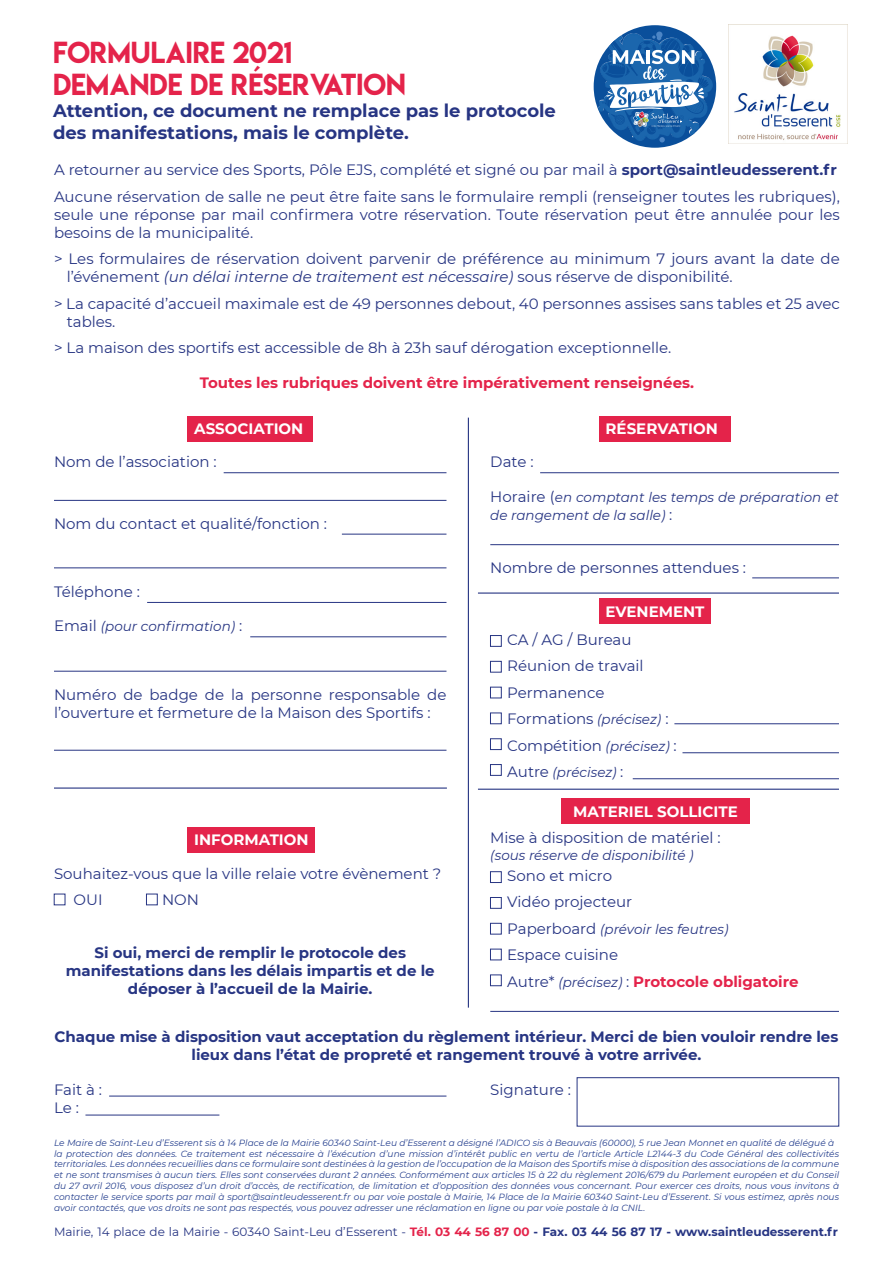
<style>
.page{position:relative;width:893px;height:1263px;background:#fff}
.page>*{position:absolute;margin:0;border:0;box-sizing:border-box;transform-origin:0 0}
.t1{font:27px/32.4px "Lemon Milk";color:#e4234a}
.t2{font:700 18px/21.6px "Montserrat";color:#273583}
.t3{font:15px/18px "Montserrat";color:#273583}
.t4{font:700 15px/18px "Montserrat";color:#273583;text-align:center}
.t5{font:700 15px "Montserrat";color:#e4234a}
.t6{font:700 15px "Montserrat";color:#fff}
.t7{font:italic 13.5px/18px "Montserrat";color:#273583}
.t8{font:12px "Montserrat";color:#273583}
.t9{font:italic 9px/10.8px "Montserrat";color:#253f8e;text-align:justify}
.s1{font-weight:700}
.s2{font-style:italic}
.s3{font-style:normal;font-size:15px}
.s4{font-style:italic;font-size:13.5px}
.s5{font-weight:400;color:#273583}
.s6{font-weight:400;font-style:italic;font-size:13.5px;color:#273583}
.s7{font-weight:700;color:#e4234a}
</style>
<div class="page">
<img style="left:728px;top:24px;width:119px;height:120px">
<svg style="left:594px;top:25px;width:122px;height:123px"></svg>
<div style="left:188px;top:416px;width:125px;height:25px;background:#e4234a"></div>
<div style="left:188px;top:827px;width:127px;height:25px;background:#e4234a"></div>
<div style="left:561px;top:798px;width:188px;height:26px;background:#e4234a"></div>
<div style="left:599px;top:416px;width:131px;height:25px;background:#e4234a"></div>
<div style="left:599px;top:599px;width:112px;height:25px;background:#e4234a"></div>
<hr style="left:224px;top:472px;width:222px;height:1px;background:#273583">
<hr style="left:540px;top:472px;width:299px;height:1px;background:#273583">
<hr style="left:752px;top:578px;width:87px;height:1px;background:#273583">
<hr style="left:490px;top:544px;width:349px;height:1px;background:#273583">
<hr style="left:674px;top:723px;width:165px;height:1px;background:#273583">
<hr style="left:682px;top:752px;width:157px;height:1px;background:#273583">
<hr style="left:633px;top:778px;width:206px;height:1px;background:#273583">
<hr style="left:490px;top:1011px;width:349px;height:1px;background:#273583">
<hr style="left:147px;top:602px;width:299px;height:1px;background:#273583">
<hr style="left:54px;top:750px;width:392px;height:1px;background:#273583">
<hr style="left:109px;top:1096px;width:337px;height:1px;background:#273583">
<hr style="left:85px;top:1115px;width:134px;height:1px;background:#273583">
<hr style="left:250px;top:636px;width:196px;height:1px;background:#273583">
<hr style="left:54px;top:671px;width:392px;height:1px;background:#273583">
<hr style="left:468px;top:418px;width:1px;height:590px;background:#273583">
<hr style="left:478px;top:789px;width:361px;height:1px;background:#273583">
<hr style="left:478px;top:592px;width:361px;height:2px;background:#273583">
<hr style="left:54px;top:787px;width:393px;height:2px;background:#273583">
<hr style="left:54px;top:500px;width:392px;height:1px;background:#273583">
<hr style="left:342px;top:534px;width:104px;height:1px;background:#273583">
<hr style="left:54px;top:568px;width:392px;height:1px;background:#273583">
<div style="left:490px;top:635px;width:11px;height:11px;border:1px solid #273583"></div>
<div style="left:490px;top:871px;width:11px;height:12px;border:1px solid #273583"></div>
<div style="left:490px;top:661px;width:11px;height:11px;border:1px solid #273583"></div>
<div style="left:490px;top:897px;width:11px;height:11px;border:1px solid #273583"></div>
<div style="left:490px;top:687px;width:11px;height:11px;border:1px solid #273583"></div>
<div style="left:490px;top:923px;width:11px;height:11px;border:1px solid #273583"></div>
<div style="left:490px;top:713px;width:11px;height:11px;border:1px solid #273583"></div>
<div style="left:490px;top:949px;width:11px;height:11px;border:1px solid #273583"></div>
<div style="left:490px;top:738px;width:11px;height:12px;border:1px solid #273583"></div>
<div style="left:490px;top:975px;width:11px;height:11px;border:1px solid #273583"></div>
<div style="left:490px;top:764px;width:11px;height:11px;border:1px solid #273583"></div>
<div style="left:146px;top:894px;width:11px;height:11px;border:1px solid #273583"></div>
<div style="left:577px;top:1077px;width:262px;height:49px;border:1px solid #273583"></div>
<p class="t1" style="left:53px;top:36px;width:354px">FORMULAIRE 2021<br>DEMANDE DE RÉSERVATION</p>
<p class="t2" style="left:53px;top:99px;width:504px">Attention, ce document ne remplace pas le protocole des manifestations, mais le complète.</p>
<p class="t3" style="left:54px;top:160px;width:784px">A retourner au service des Sports, Pôle EJS, complété et signé ou par mail à <span class="s1">sport@saintleudesserent.fr</span></p>
<p class="t3" style="left:54px;top:187px;width:787px;text-align:justify">Aucune réservation de salle ne peut être faite sans le formulaire rempli (renseigner toutes les rubriques), seule une réponse par mail confirmera votre réservation. Toute réservation peut être annulée pour les besoins de la municipalité.</p>
<p class="t3" style="left:67px;top:249px;width:774px;text-indent:-13px">&gt; Les formulaires de réservation doivent parvenir de préférence au minimum 7 jours avant la date de l’événement <span class="s2">(un délai interne de traitement est nécessaire)</span> sous réserve de disponibilité.</p>
<p class="t3" style="left:67px;top:294px;width:775px;text-indent:-13px">&gt; La capacité d’accueil maximale est de 49 personnes debout, 40 personnes assises sans tables et 25 avec tables.</p>
<p class="t3" style="left:54px;top:338px;width:619px">&gt; La maison des sportifs est accessible de 8h à 23h sauf dérogation exceptionnelle.</p>
<p class="t5" style="left:200px;top:372px;width:496px">Toutes les rubriques doivent être impérativement renseignées.</p>
<p class="t6" style="left:194px;top:418px;width:111px">ASSOCIATION</p>
<p class="t6" style="left:606px;top:418px;width:114px">RÉSERVATION</p>
<p class="t3" style="left:54px;top:452px;width:164px">Nom de l’association :</p>
<p class="t3" style="left:490px;top:452px;width:45px">Date :</p>
<p class="t3" style="left:54px;top:514px;width:275px">Nom du contact et qualité/fonction :</p>
<p class="t3" style="left:54px;top:582px;width:88px">Téléphone :</p>
<p class="t7" style="left:54px;top:617px;width:190px"><span class="s3">Email</span> (pour confirmation) <span class="s3">:</span></p>
<p class="t3" style="left:54px;top:685px;width:394px">Numéro de badge de la personne responsable de l’ouverture et fermeture de la Maison des Sportifs :</p>
<p class="t6" style="left:194px;top:829px;width:116px">INFORMATION</p>
<p class="t7" style="left:490px;top:488px;width:350px"><span class="s3">Horaire (</span>en comptant les temps de préparation et de rangement de la salle) <span class="s3">:</span></p>
<p class="t3" style="left:490px;top:558px;width:257px">Nombre de personnes attendues :</p>
<p class="t6" style="left:606px;top:601px;width:100px">EVENEMENT</p>
<p class="t3" style="left:507px;top:630px;width:126px">CA / AG / Bureau</p>
<p class="t3" style="left:507px;top:656px;width:138px">Réunion de travail</p>
<p class="t3" style="left:507px;top:683px;width:99px">Permanence</p>
<p class="t3" style="left:507px;top:709px;width:163px">Formations <span class="s4">(précisez)</span> :</p>
<p class="t3" style="left:507px;top:736px;width:171px">Compétition <span class="s4">(précisez)</span> :</p>
<p class="t7" style="left:507px;top:763px;width:118px"><span class="s3">Autre</span> (précisez) <span class="s3">:</span></p>
<p class="t6" style="left:573px;top:800px;width:166px">MATERIEL SOLLICITE</p>
<p class="t3" style="left:490px;top:828px;width:232px">Mise à disposition de matériel :</p>
<p class="t7" style="left:490px;top:845px;width:205px">(sous réserve de disponibilité )</p>
<p class="t3" style="left:54px;top:864px;width:389px">Souhaitez-vous que la ville relaie votre évènement ?</p>
<p class="t3" style="left:74px;top:890px;width:30px">OUI</p>
<p class="t3" style="left:162px;top:890px;width:38px">NON</p>
<p class="t3" style="left:507px;top:866px;width:106px">Sono et micro</p>
<p class="t3" style="left:507px;top:892px;width:126px">Vidéo projecteur</p>
<p class="t7" style="left:507px;top:920px;width:223px"><span class="s3">Paperboard</span> (prévoir les feutres)</p>
<p class="t3" style="left:507px;top:945px;width:112px">Espace cuisine</p>
<p class="t5" style="left:507px;top:971px;width:293px"><span class="s5">Autre*</span> <span class="s6">(précisez)</span> <span class="s5">:</span> Protocole obligatoire</p>
<p class="t4" style="left:66px;top:943px;width:370px">Si oui, merci de remplir le protocole des manifestations dans les délais impartis et de le déposer à l’accueil de la Mairie.</p>
<p class="t4" style="left:55px;top:1026px;width:785px">Chaque mise à disposition vaut acceptation du règlement intérieur. Merci de bien vouloir rendre les lieux dans l’état de propreté et rangement trouvé à votre arrivée.</p>
<p class="t3" style="left:54px;top:1080px;width:50px">Fait à :</p>
<p class="t3" style="left:54px;top:1098px;width:26px">Le :</p>
<p class="t3" style="left:490px;top:1080px;width:82px">Signature :</p>
<p class="t9" style="left:54px;top:1137px;width:782px">Le Maire de Saint-Leu d’Esserent sis à 14 Place de la Mairie 60340 Saint-Leu d’Esserent a désigné l’ADICO sis à Beauvais (60000), 5 rue Jean Monnet en qualité de délégué à</p>
<p class="t9" style="left:54px;top:1147px;width:787px">la protection des données. Ce traitement est nécessaire à l’éxécution d’une mission d’intérêt public en vertu de l’article Article L2144-3 du Code Général des collectivités territoriales. Les données recueillies dans ce formulaire sont destinées à la gestion de l’occupation de la Maison des Sportifs mise à disposition des associations de la commune et ne sont transmises à aucun tiers. Elles sont conservées durant 2 années. Conformément aux articles 15 à 22 du règlement 2016/679 du Parlement européen et du Conseil du 27 avril 2016, vous disposez d’un droit d’accès, de rectification, de limitation et d’opposition des données vous concernant. Pour exercer ces droits, nous vous invitons à contacter le service sports par mail à sport@saintleudesserent.fr ou par voie postale à Mairie, 14 Place de la Mairie 60340 Saint-Leu d’Esserent. Si vous estimez, après nous avoir contactés, que vos droits ne sont pas respectés, vous pouvez adresser une réclamation en ligne ou par voie postale à la CNIL.</p>
<p class="t8" style="left:54px;top:1223px;width:786px">Mairie, 14 place de la Mairie - 60340 Saint-Leu d’Esserent - <span class="s7">Tél. 03 44 56 87 00</span> <span class="s1">- Fax. 03 44 56 87 17 - www.saintleudesserent.fr</span></p>
</div>
